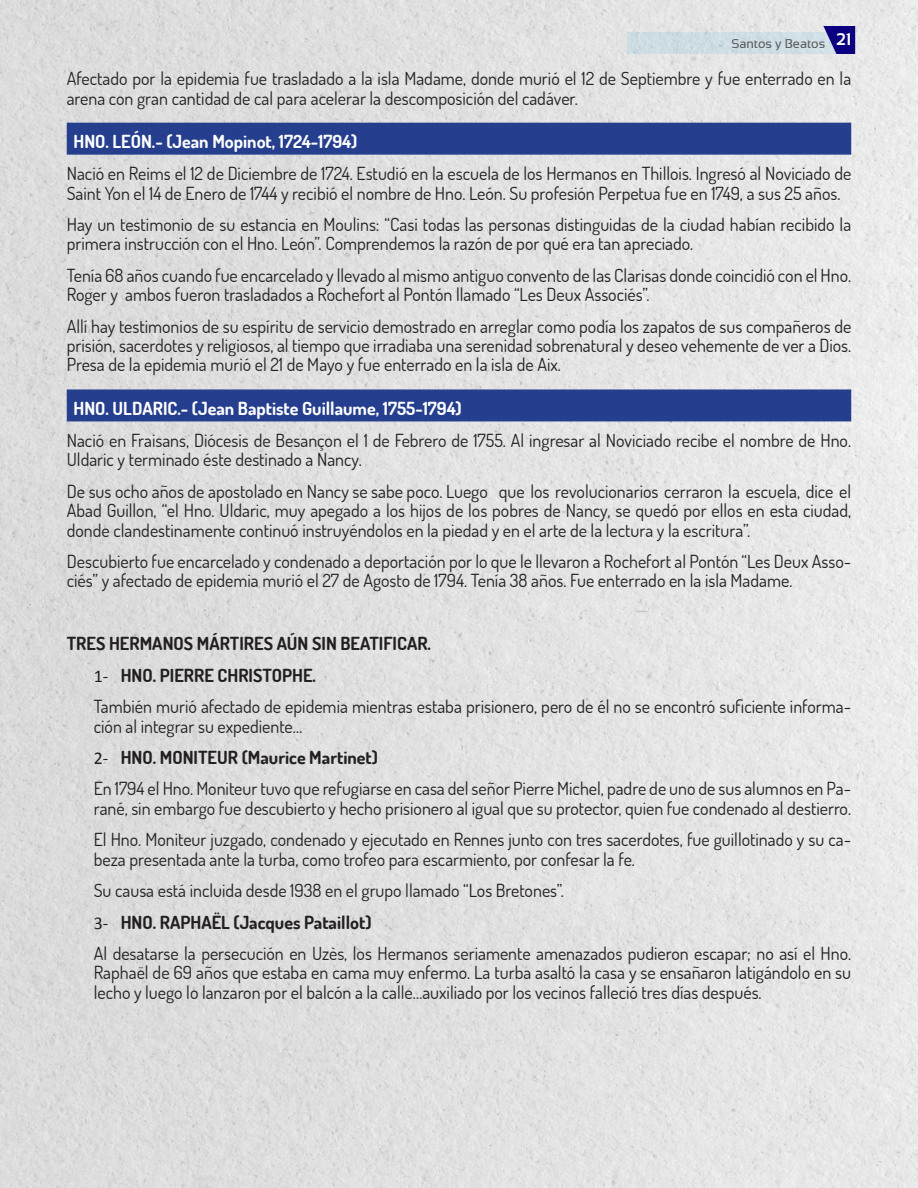
<style>
.page{position:relative;width:918px;height:1188px;background:#fff}
.page>*{position:absolute;margin:0;border:0;box-sizing:border-box;transform-origin:0 0}
.t1{font:18px/19.4px "Dosis";color:#231f20}
.t2{font:700 18px "Dosis";color:#231f20}
.No_Spacing{font:700 18px "Dosis";color:#fff}
.t3{font:12.75px "Sansation";color:#57585a}
.s1{font-family:"Calibri";font-weight:400}
</style>
<div class="page">
<img style="left:0;top:0;width:918px;height:1188px">
<div style="left:627px;top:33px;width:213px;height:21px;background:#cfdee4"></div>
<svg style="left:823px;top:26px;width:32px;height:28px"></svg>
<div style="left:68px;top:123px;width:782px;height:31px;background:#253f8e"></div>
<hr style="left:67px;top:123px;width:784px;height:1px;background:#253f8e">
<svg style="left:67px;top:124px;width:1px;height:29px"></svg>
<svg style="left:850px;top:124px;width:1px;height:29px"></svg>
<hr style="left:67px;top:153px;width:784px;height:2px;background:#253f8e">
<div style="left:68px;top:390px;width:782px;height:31px;background:#253f8e"></div>
<hr style="left:67px;top:389px;width:784px;height:2px;background:#253f8e">
<svg style="left:67px;top:391px;width:1px;height:29px"></svg>
<svg style="left:850px;top:391px;width:1px;height:29px"></svg>
<hr style="left:67px;top:420px;width:784px;height:1px;background:#253f8e">
<p class="t3" style="left:731px;top:37px;width:122px">Santos y Beatos <sup>21</sup></p>
<p class="t1" style="left:67px;top:69px;width:786px">Afectado por la epidemia fue trasladado a la isla Madame, donde murió el 12 de Septiembre y fue enterrado en la arena con gran cantidad de cal para acelerar la descomposición del cadáver.</p>
<p class="No_Spacing" style="left:74px;top:130px;width:285px">HNO. LEÓN.- (Jean Mopinot, 1724-1794)</p>
<p class="t1" style="left:67px;top:163px;width:786px">Nació en Reims el 12 de Diciembre de 1724. Estudió en la escuela de los Hermanos en Thillois. Ingresó al Noviciado de<br>Saint Yon el 14 de Enero de 1744 y recibió el nombre de Hno. León. Su profesión Perpetua fue en 1749, a sus 25 años.</p>
<p class="t1" style="left:67px;top:214px;width:786px">Hay un testimonio de su estancia en Moulins: “Casi todas las personas distinguidas de la ciudad habían recibido la primera instrucción con el Hno. León”. Comprendemos la razón de por qué era tan apreciado.</p>
<p class="t1" style="left:67px;top:265px;width:786px">Tenía 68 años cuando fue encarcelado y llevado al mismo antiguo convento de las Clarisas donde coincidió con el Hno.<br>Roger y ambos fueron trasladados a Rochefort al Pontón llamado “Les Deux Associés”.</p>
<p class="t1" style="left:67px;top:316px;width:786px;text-align:justify">Allí hay testimonios de su espíritu de servicio demostrado en arreglar como podía los zapatos de sus compañeros de prisión, sacerdotes y religiosos, al tiempo que irradiaba una serenidad sobrenatural y deseo vehemente de ver a Dios.<br>Presa de la epidemia murió el 21 de Mayo y fue enterrado en la isla de Aix.</p>
<p class="No_Spacing" style="left:74px;top:396px;width:390px">HNO. ULDARIC.- (Jean Baptiste Guillaume, 1755-1794)</p>
<p class="t1" style="left:67px;top:430px;width:786px">Nació en Fraisans, Diócesis de Besançon el 1 de Febrero de 1755. Al ingresar al Noviciado recibe el nombre de Hno.<br>Uldaric y terminado éste destinado a Nancy.</p>
<p class="t1" style="left:67px;top:481px;width:786px;text-align:justify">De sus ocho años de apostolado en Nancy se sabe poco. Luego que los revolucionarios cerraron la escuela, dice el Abad Guillon, “el Hno. Uldaric, muy apegado a los hijos de los pobres de Nancy, se quedó por ellos en esta ciudad, donde clandestinamente continuó instruyéndolos en la piedad y en el arte de la lectura y la escritura”.</p>
<p class="t1" style="left:67px;top:551px;width:786px">Descubierto fue encarcelado y condenado a deportación por lo que le llevaron a Rochefort al Pontón “Les Deux Asso&shy;ciés” y afectado de epidemia murió el 27 de Agosto de 1794. Tenía 38 años. Fue enterrado en la isla Madame.</p>
<p class="t2" style="left:67px;top:632px;width:366px">TRES HERMANOS MÁRTIRES AÚN SIN BEATIFICAR.</p>
<p class="t2" style="left:94px;top:663px;width:224px"><span class="s1">1-</span> HNO. PIERRE CHRISTOPHE.</p>
<p class="t1" style="left:94px;top:696px;width:759px">También murió afectado de epidemia mientras estaba prisionero, pero de él no se encontró suficiente informa&shy;ción al integrar su expediente…</p>
<p class="t2" style="left:94px;top:746px;width:286px"><span class="s1">2-</span> HNO. MONITEUR (Maurice Martinet)</p>
<p class="t1" style="left:94px;top:779px;width:759px">En 1794 el Hno. Moniteur tuvo que refugiarse en casa del señor Pierre Michel, padre de uno de sus alumnos en Pa&shy;rané, sin embargo fue descubierto y hecho prisionero al igual que su protector, quien fue condenado al destierro.</p>
<p class="t1" style="left:94px;top:830px;width:759px">El Hno. Moniteur juzgado, condenado y ejecutado en Rennes junto con tres sacerdotes, fue guillotinado y su ca&shy;beza presentada ante la turba, como trofeo para escarmiento, por confesar la fe.</p>
<p class="t1" style="left:94px;top:880px;width:472px">Su causa está incluida desde 1938 en el grupo llamado “Los Bretones”.</p>
<p class="t2" style="left:94px;top:910px;width:279px"><span class="s1">3-</span> HNO. RAPHAËL (Jacques Pataillot)</p>
<p class="t1" style="left:94px;top:943px;width:759px;text-align:justify">Al desatarse la persecución en Uzès, los Hermanos seriamente amenazados pudieron escapar; no así el Hno.<br>Raphaël de 69 años que estaba en cama muy enfermo. La turba asaltó la casa y se ensañaron latigándolo en su lecho y luego lo lanzaron por el balcón a la calle…auxiliado por los vecinos falleció tres días después.</p>
</div>
